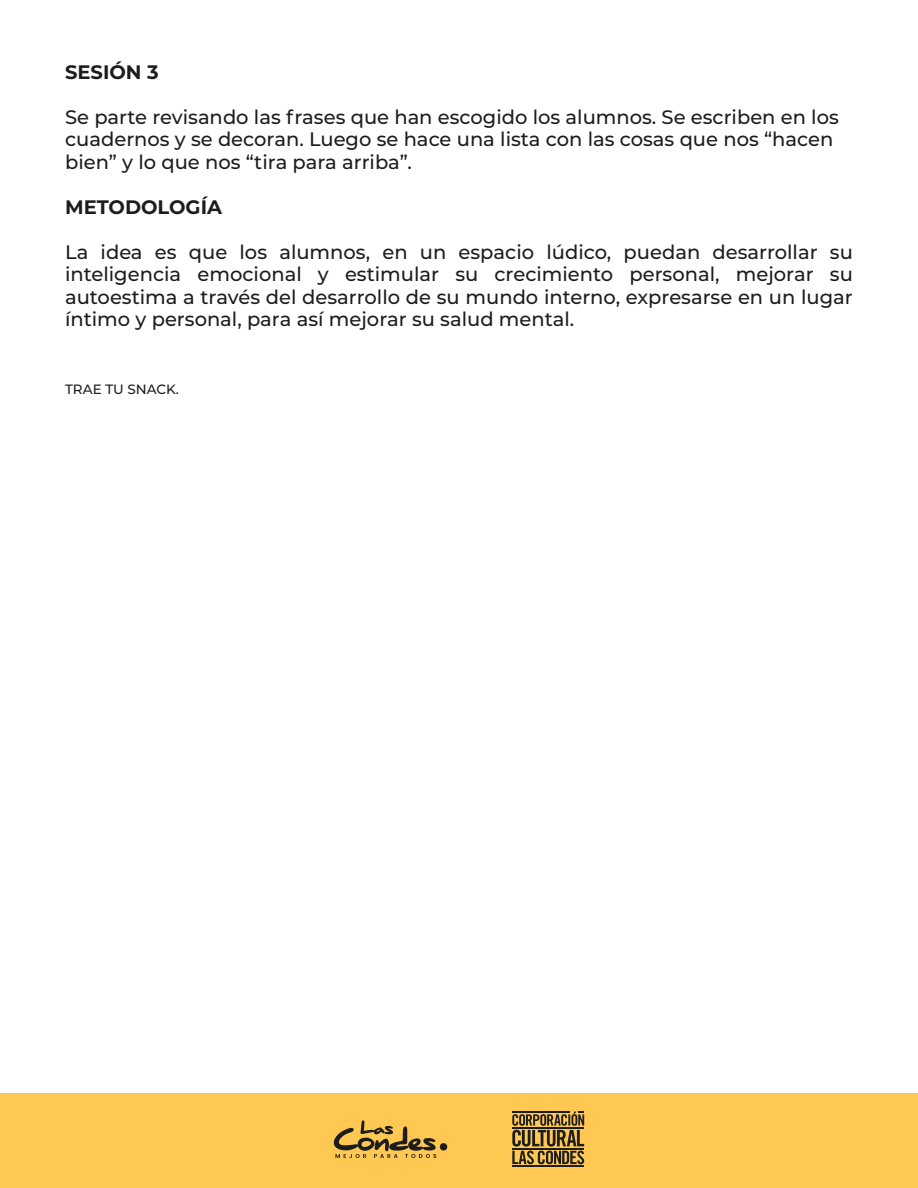
<style>
.page{position:relative;width:918px;height:1188px;background:#fff}
.page>*{position:absolute;margin:0;border:0;box-sizing:border-box;transform-origin:0 0}
.t1{font:500 19.5px/22.5px "Montserrat";color:#1d1d1b}
.t2{font:700 19.5px "Montserrat";color:#1d1d1b}
.t3{font:500 13.5px "Montserrat";color:#1d1d1b}
</style>
<div class="page">
<div style="left:0;top:1093px;width:918px;height:95px;background:#ffc853"></div>
<svg style="left:512px;top:1111px;width:72px;height:53px"></svg>
<hr style="left:512px;top:1127px;width:72px;height:1px;background:#1d1d1b">
<hr style="left:512px;top:1148px;width:72px;height:1px;background:#1d1d1b">
<hr style="left:512px;top:1111px;width:58px;height:2px;background:#1d1d1b">
<hr style="left:512px;top:1166px;width:72px;height:1px;background:#1d1d1b">
<svg style="left:334px;top:1120px;width:114px;height:38px"></svg>
<p class="t2" style="left:65px;top:58px;width:95px">SESIÓN 3</p>
<p class="t1" style="left:65px;top:105px;width:775px">Se parte revisando las frases que han escogido los alumnos. Se escriben en los cuadernos y se decoran. Luego se hace una lista con las cosas que nos “hacen bien” y lo que nos “tira para arriba”.</p>
<p class="t2" style="left:65px;top:193px;width:158px">METODOLOGÍA</p>
<p class="t1" style="left:65px;top:240px;width:789px;text-align:justify">La idea es que los alumnos, en un espacio lúdico, puedan desarrollar su inteligencia emocional y estimular su crecimiento personal, mejorar su autoestima a través del desarrollo de su mundo interno, expresarse en un lugar íntimo y personal, para así mejorar su salud mental.</p>
<p class="t3" style="left:65px;top:380px;width:115px">TRAE TU SNACK.</p>
</div>
